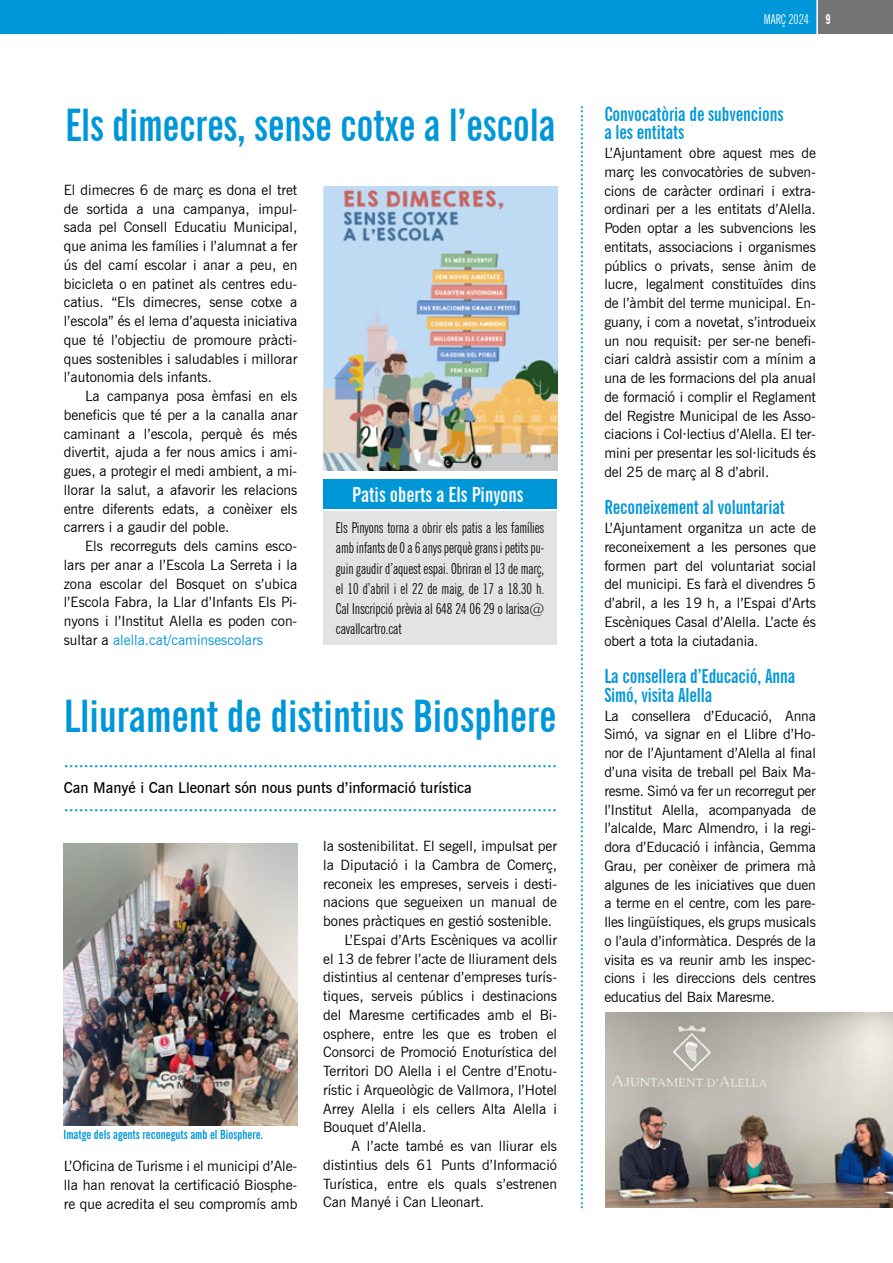
<style>
.page{position:relative;width:893px;height:1263px;background:#fff}
.page>*{position:absolute;margin:0;border:0;box-sizing:border-box;transform-origin:0 0}
.t1{font:700 extra-condensed 45px "News Gothic BT";color:#0097d9}
.t2{font:700 extra-condensed 21px "News Gothic BT";color:#fff}
.t3{font:700 extra-condensed 19.5px/18.8px "News Gothic BT";letter-spacing:-.005em;color:#0097d9}
.t4{font:600 16.5px "News Gothic BT";color:#0097d9}
.t5{font:600 15px "News Gothic BT";color:#0097d9}
.t6{font:extra-condensed 15px/20.2px "News Gothic BT";letter-spacing:-.005em;color:#000;text-align:justify}
.t7{font:600 15px "News Gothic BT";color:#000}
.t8{font:14.25px/18.8px "News Gothic BT";color:#000;text-align:justify}
.t9{font:extra-condensed 13.5px "News Gothic BT";color:#fff}
.t10{font:700 extra-condensed 12.75px "News Gothic BT";color:#0097d9}
.s1{font-weight:700}
.s2{color:#0097d9}
</style>
<div class="page">
<div style="left:818px;top:0;width:75px;height:34px;background:#757474"></div>
<div style="left:0;top:0;width:816px;height:34px;background:#0097d9"></div>
<img style="left:63px;top:843px;width:234px;height:282px">
<img style="left:605px;top:1012px;width:288px;height:196px">
<img style="left:323px;top:186px;width:234px;height:285px">
<div style="left:323px;top:512px;width:234px;height:133px;background:#e3e3e3"></div>
<div style="left:323px;top:479px;width:234px;height:30px;background:#0097d9"></div>
<p class="t9" style="left:764px;top:11px;width:68px">MARÇ 2024 <span class="s1">9</span></p>
<p class="t9" style="left:751px;top:11px;width:59px">OCTUB E 15</p>
<h1 class="t1" style="left:65px;top:98px;width:492px">Els dimecres, sense cotxe a l’escola</h1>
<p class="t8" style="left:64px;top:180px;width:235px">El dimecres 6 de març es dona el tret de sortida a una campanya, impul&shy;sada pel Consell Educatiu Municipal, que anima les famílies i l’alumnat a fer ús del camí escolar i anar a peu, en bicicleta o en patinet als centres edu&shy;catius. “Els dimecres, sense cotxe a l’escola” és el lema d’aquesta iniciativa que té l’objectiu de promoure pràcti&shy;ques sostenibles i saludables i millorar l’autonomia dels infants.</p>
<p class="t8" style="left:64px;top:387px;width:235px;text-indent:21px">La campanya posa èmfasi en els beneficis que té per a la canalla anar caminant a l’escola, perquè és més divertit, ajuda a fer nous amics i ami&shy;gues, a protegir el medi ambient, a mi&shy;llorar la salut, a afavorir les relacions entre diferents edats, a conèixer els carrers i a gaudir del poble.</p>
<p class="t8" style="left:64px;top:537px;width:235px;text-indent:21px">Els recorreguts dels camins esco&shy;lars per anar a l’Escola La Serreta i la zona escolar del Bosquet on s’ubica l’Escola Fabra, la Llar d’Infants Els Pi&shy;nyons i l’Institut Alella es poden con&shy;sultar a <span class="s2">alella.cat/caminsescolars</span></p>
<h2 class="t2" style="left:352px;top:481px;width:173px">Patis oberts a Els Pinyons</h2>
<p class="t6" style="left:336px;top:517px;width:210px">Els Pinyons torna a obrir els patis a les famílies amb infants de 0 a 6 anys perquè grans i petits pu&shy;guin gaudir d’aquest espai. Obriran el 13 de març, el 10 d’abril i el 22 de maig, de 17 a 18.30 h.<br>Cal Inscripció prèvia al 648 24 06 29 o larisa@ cavallcartro.cat</p>
<h1 class="t1" style="left:64px;top:689px;width:494px">Lliurament de distintius Biosphere</h1>
<p class="t4" style="left:64px;top:756px;width:495px">···································································································</p>
<p class="t7" style="left:64px;top:779px;width:410px">Can Manyé i Can Lleonart són nous punts d’informació turística</p>
<p class="t4" style="left:64px;top:800px;width:495px">···································································································</p>
<p class="t10" style="left:63px;top:1127px;width:201px">Imatge dels agents reconeguts amb el Biosphere.</p>
<p class="t8" style="left:64px;top:1157px;width:235px">L’Oficina de Turisme i el municipi d’Ale&shy;lla han renovat la certificació Biosphe&shy;re que acredita el seu compromís amb</p>
<p class="t8" style="left:323px;top:836px;width:235px">la sostenibilitat. El segell, impulsat per</p>
<p class="t8" style="left:323px;top:855px;width:235px">la Diputació i la Cambra de Comerç,</p>
<p class="t8" style="left:323px;top:874px;width:235px">reconeix les empreses, serveis i desti-</p>
<p class="t8" style="left:323px;top:893px;width:235px">nacions que segueixen un manual de</p>
<p class="t8" style="left:323px;top:911px;width:230px">bones pràctiques en gestió sostenible.</p>
<p class="t8" style="left:344px;top:930px;width:214px">L’Espai d’Arts Escèniques va acollir</p>
<p class="t8" style="left:323px;top:949px;width:235px">el 13 de febrer l’acte de lliurament dels</p>
<p class="t8" style="left:323px;top:968px;width:235px">distintius al centenar d’empreses turís-</p>
<p class="t8" style="left:323px;top:986px;width:235px">tiques, serveis públics i destinacions</p>
<p class="t8" style="left:323px;top:1005px;width:235px">del Maresme certificades amb el Bi-</p>
<p class="t8" style="left:323px;top:1024px;width:235px">osphere, entre les que es troben el</p>
<p class="t8" style="left:323px;top:1043px;width:235px">Consorci de Promoció Enoturística del</p>
<p class="t8" style="left:323px;top:1061px;width:235px">Territori DO Alella i el Centre d’Enotu-</p>
<p class="t8" style="left:323px;top:1080px;width:235px">rístic i Arqueològic de Vallmora, l’Hotel</p>
<p class="t8" style="left:323px;top:1099px;width:235px">Arrey Alella i els cellers Alta Alella i</p>
<p class="t8" style="left:323px;top:1118px;width:105px">Bouquet d’Alella.</p>
<p class="t8" style="left:351px;top:1136px;width:207px">A l’acte també es van lliurar els</p>
<p class="t8" style="left:323px;top:1155px;width:235px">distintius dels 61 Punts d’Informació</p>
<p class="t8" style="left:323px;top:1174px;width:235px">Turística, entre els quals s’estrenen</p>
<p class="t8" style="left:323px;top:1193px;width:163px">Can Manyé i Can Lleonart.</p>
<p class="t5" style="left:591px;top:105px;width:1107px;rotate:90deg">····················································································································································································································································</p>
<h3 class="t3" style="left:604px;top:104px;width:181px">Convocatòria de subvencions a les entitats</h3>
<p class="t8" style="left:604px;top:144px;width:213px">L’Ajuntament obre aquest mes de març les convocatòries de subven&shy;cions de caràcter ordinari i extra&shy;ordinari per a les entitats d’Alella.<br>Poden optar a les subvencions les entitats, associacions i organismes públics o privats, sense ànim de lucre, legalment constituïdes dins de l’àmbit del terme municipal. En&shy;guany, i com a novetat, s’introdueix un nou requisit: per ser-ne benefi&shy;ciari caldrà assistir com a mínim a una de les formacions del pla anual de formació i complir el Reglament del Registre Municipal de les Asso&shy;ciacions i Col·lectius d’Alella. El ter&shy;mini per presentar les sol·licituds és del 25 de març al 8 d’abril.</p>
<h3 class="t3" style="left:604px;top:498px;width:182px">Reconeixement al voluntariat</h3>
<p class="t8" style="left:604px;top:519px;width:213px">L’Ajuntament organitza un acte de reconeixement a les persones que formen part del voluntariat social del municipi. Es farà el divendres 5 d’abril, a les 19 h, a l’Espai d’Arts Escèniques Casal d’Alella. L’acte és obert a tota la ciutadania.</p>
<h3 class="t3" style="left:604px;top:667px;width:192px">La consellera d’Educació, Anna<br>Simó, visita Alella</h3>
<p class="t8" style="left:604px;top:706px;width:213px">La consellera d’Educació, Anna Simó, va signar en el Llibre d’Ho&shy;nor de l’Ajuntament d’Alella al final d’una visita de treball pel Baix Ma&shy;resme. Simó va fer un recorregut per l’Institut Alella, acompanyada de l’alcalde, Marc Almendro, i la regi&shy;dora d’Educació i infància, Gemma Grau, per conèixer de primera mà algunes de les iniciatives que duen a terme en el centre, com les pare&shy;lles lingüístiques, els grups musicals o l’aula d’informàtica. Després de la visita es va reunir amb les inspec&shy;cions i les direccions dels centres educatius del Baix Maresme.</p>
</div>
